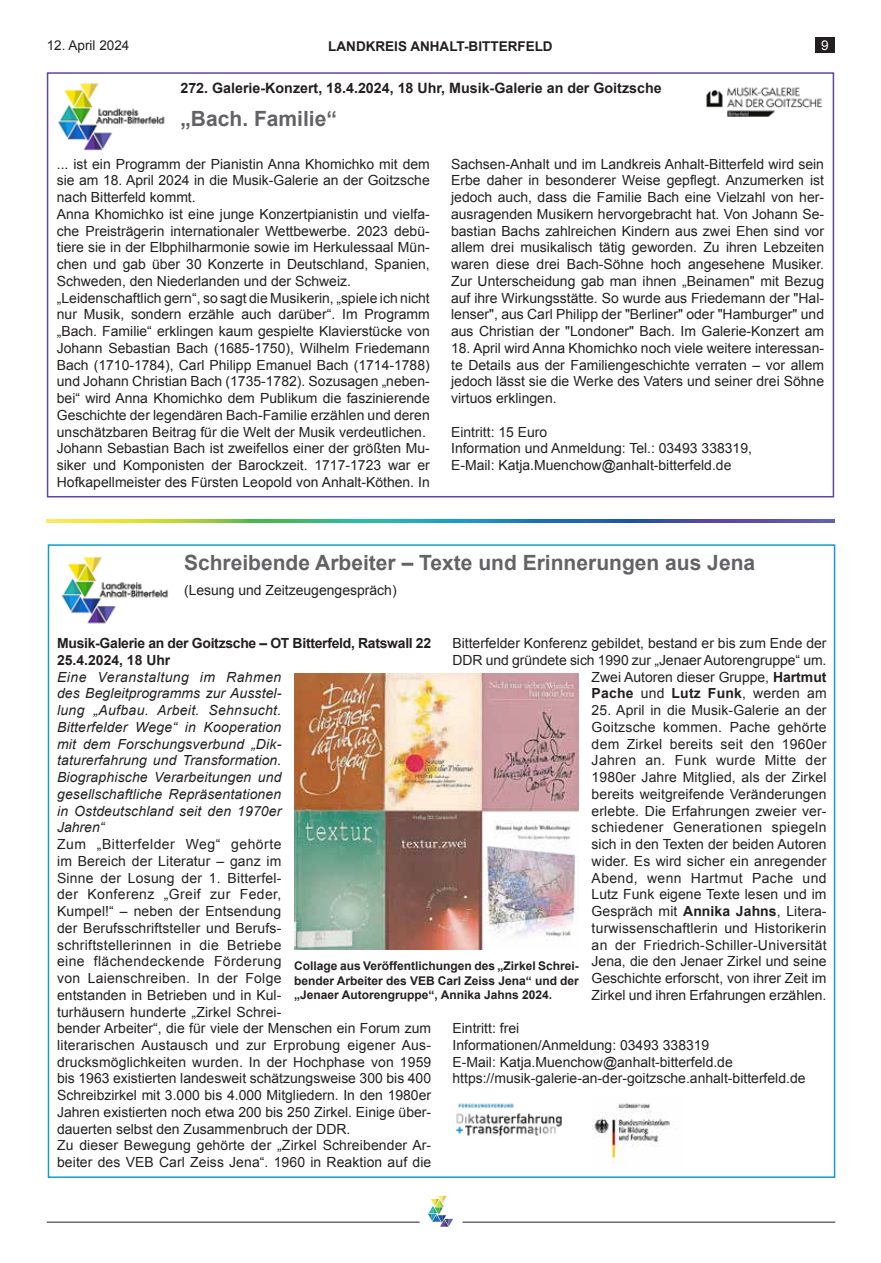
<style>
.page{position:relative;width:881px;height:1263px;background:#fff}
.page>*{position:absolute;margin:0;border:0;box-sizing:border-box;transform-origin:0 0}
.t1{font:700 21px "Arial";color:#636366}
.t2{font:700 14.25px "Arial";color:#231f20}
.t3{font:13.95px/16.8px "Arial";color:#231f20}
.t4{font:italic 13.95px/16.8px "Arial";letter-spacing:.01em;color:#231f20;text-align:justify}
.t5{font:700 13.95px/16.8px "Arial";letter-spacing:-.02em;color:#231f20}
.t6{font:700 13.5px "Arial";color:#231f20}
.t7{font:13.5px "Arial";color:#231f20}
.t8{font:13.5px "Arial";color:#fff}
.t9{font:700 12px/14.4px "Arial";color:#231f20;text-align:justify}
.s1{font-weight:700}
</style>
<div class="page">
<div style="left:815px;top:37px;width:19px;height:16px;background:#231f20"></div>
<hr style="left:47px;top:1222px;width:372px;height:1px;background:#231f20">
<hr style="left:462px;top:1222px;width:373px;height:1px;background:#231f20">
<svg style="left:428px;top:1196px;width:25px;height:31px"></svg>
<div style="left:47px;top:72px;width:786px;height:425px;border:2px solid #60469c"></div>
<img style="left:706px;top:87px;width:117px;height:30px">
<img style="left:58px;top:83px;width:107px;height:68px">
<img style="left:294px;top:673px;width:284px;height:276px">
<img style="left:61px;top:557px;width:107px;height:67px">
<img style="left:592px;top:1103px;width:78px;height:60px">
<img style="left:456px;top:1103px;width:106px;height:33px">
<svg style="left:47px;top:519px;width:786px;height:3px;background:#5b9588"></svg>
<p class="t7" style="left:47px;top:37px;width:84px">12. April 2024</p>
<p class="t6" style="left:328px;top:38px;width:226px">LANDKREIS ANHALT-BITTERFELD</p>
<p class="t8" style="left:820px;top:37px;width:9px">9</p>
<p class="t2" style="left:180px;top:80px;width:482px">272. Galerie-Konzert, 18.4.2024, 18 Uhr, Musik-Galerie an der Goitzsche</p>
<h1 class="t1" style="left:180px;top:107px;width:158px">„Bach. Familie“</h1>
<p class="t3" style="left:57px;top:155px;width:374px">... ist ein Programm der Pianistin Anna Khomichko mit dem sie am 18. April 2024 in die Musik-Galerie an der Goitzsche nach Bitterfeld kommt.<br>Anna Khomichko ist eine junge Konzertpianistin und vielfa&shy;che Preisträgerin internationaler Wettbewerbe. 2023 debü&shy;tiere sie in der Elbphilharmonie sowie im Herkulessaal Mün&shy;chen und gab über 30 Konzerte in Deutschland, Spanien, Schweden, den Niederlanden und der Schweiz. „Leidenschaftlich gern“, so sagt die Musikerin, „spiele ich nicht nur Musik, sondern erzähle auch darüber“. Im Programm „Bach. Familie“ erklingen kaum gespielte Klavierstücke von Johann Sebastian Bach (1685-1750), Wilhelm Friedemann Bach (1710-1784), Carl Philipp Emanuel Bach (1714-1788) und Johann Christian Bach (1735-1782). Sozusagen „neben&shy;bei“ wird Anna Khomichko dem Publikum die faszinierende Geschichte der legendären Bach-Familie erzählen und deren unschätzbaren Beitrag für die Welt der Musik verdeutlichen.<br>Johann Sebastian Bach ist zweifellos einer der größten Mu&shy;siker und Komponisten der Barockzeit. 1717-1723 war er Hofkapellmeister des Fürsten Leopold von Anhalt-Köthen. In</p>
<p class="t3" style="left:451px;top:155px;width:374px;text-align:justify">Sachsen-Anhalt und im Landkreis Anhalt-Bitterfeld wird sein Erbe daher in besonderer Weise gepflegt. Anzumerken ist jedoch auch, dass die Familie Bach eine Vielzahl von her&shy;ausragenden Musikern hervorgebracht hat. Von Johann Se&shy;bastian Bachs zahlreichen Kindern aus zwei Ehen sind vor allem drei musikalisch tätig geworden. Zu ihren Lebzeiten waren diese drei Bach-Söhne hoch angesehene Musiker.<br>Zur Unterscheidung gab man ihnen „Beinamen" mit Bezug auf ihre Wirkungsstätte. So wurde aus Friedemann der "Hal&shy;lenser", aus Carl Philipp der "Berliner" oder "Hamburger" und aus Christian der "Londoner" Bach. Im Galerie-Konzert am</p>
<p class="t3" style="left:451px;top:340px;width:374px;text-align:justify">18. April wird Anna Khomichko noch viele weitere interessan&shy;te Details aus der Familiengeschichte verraten – vor allem jedoch lässt sie die Werke des Vaters und seiner drei Söhne virtuos erklingen.</p>
<p class="t3" style="left:451px;top:423px;width:302px">Eintritt: 15 Euro<br>Information und Anmeldung: Tel.: 03493 338319,<br>E-Mail: Katja.Muenchow@anhalt-bitterfeld.de</p>
<h1 class="t1" style="left:184px;top:551px;width:572px">Schreibende Arbeiter – Texte und Erinnerungen aus Jena</h1>
<p class="t3" style="left:184px;top:582px;width:214px">(Lesung und Zeitzeugengespräch)</p>
<p class="t5" style="left:57px;top:635px;width:375px">Musik-Galerie an der Goitzsche – OT Bitterfeld, Ratswall 22<br>25.4.2024, 18 Uhr</p>
<p class="t4" style="left:57px;top:668px;width:226px">Eine Veranstaltung im Rahmen des Begleitprogramms zur Ausstel&shy;lung „Aufbau. Arbeit. Sehnsucht.<br>Bitterfelder Wege“ in Kooperation mit dem Forschungsverbund „Dik&shy;taturerfahrung und Transformation.<br>Biographische Verarbeitungen und gesellschaftliche Repräsentationen in Ostdeutschland seit den 1970er Jahren“</p>
<p class="t3" style="left:57px;top:836px;width:375px">Zum „Bitterfelder Weg“ gehörte<br>im Bereich der Literatur – ganz im<br>Sinne der Losung der 1. Bitterfel-<br>der Konferenz „Greif zur Feder,<br>Kumpel!“ – neben der Entsendung<br>der Berufsschriftsteller und Berufs-<br>schriftstellerinnen in die Betriebe<br>eine flächendeckende Förderung<br>von Laienschreiben. In der Folge<br>entstanden in Betrieben und in Kul-<br>turhäusern hunderte „Zirkel Schrei-<br>bender Arbeiter“, die für viele der Menschen ein Forum zum literarischen Austausch und zur Erprobung eigener Aus&shy;drucksmöglichkeiten wurden. In der Hochphase von 1959 bis 1963 existierten landesweit schätzungsweise 300 bis 400<br>Schreibzirkel mit 3.000 bis 4.000 Mitgliedern. In den 1980er Jahren existierten noch etwa 200 bis 250 Zirkel. Einige über&shy;dauerten selbst den Zusammenbruch der DDR.<br>Zu dieser Bewegung gehörte der „Zirkel Schreibender Ar&shy;beiter des VEB Carl Zeiss Jena“. 1960 in Reaktion auf die</p>
<p class="t3" style="left:452px;top:635px;width:375px;text-align:right">Bitterfelder Konferenz gebildet, bestand er bis zum Ende der DDR und gründete sich 1990 zur „Jenaer Autorengruppe“ um.<br>Zwei Autoren dieser Gruppe, <span class="s1">Hartmut<br>Pache</span> und <span class="s1">Lutz Funk</span>, werden am</p>
<p class="t3" style="left:591px;top:702px;width:236px;text-align:justify">25. April in die Musik-Galerie an der Goitzsche kommen. Pache gehörte dem Zirkel bereits seit den 1960er Jahren an. Funk wurde Mitte der 1980er Jahre Mitglied, als der Zirkel bereits weitgreifende Veränderungen erlebte. Die Erfahrungen zweier ver&shy;schiedener Generationen spiegeln sich in den Texten der beiden Autoren wider. Es wird sicher ein anregender Abend, wenn Hartmut Pache und Lutz Funk eigene Texte lesen und im Gespräch mit <span class="s1">Annika Jahns</span>, Litera&shy;turwissenschaftlerin und Historikerin an der Friedrich-Schiller-Universität Jena, die den Jenaer Zirkel und seine Geschichte erforscht, von ihrer Zeit im Zirkel und ihren Erfahrungen erzählen.</p>
<p class="t3" style="left:452px;top:1020px;width:354px">Eintritt: frei<br>Informationen/Anmeldung: 03493 338319<br>E-Mail: Katja.Muenchow@anhalt-bitterfeld.de https://musik-galerie-an-der-goitzsche.anhalt-bitterfeld.de</p>
<p class="t9" style="left:294px;top:959px;width:286px">Collage aus Veröffentlichungen des „Zirkel Schrei&shy;bender Arbeiter des VEB Carl Zeiss Jena“ und der „Jenaer Autorengruppe“, Annika Jahns 2024.</p>
</div>
